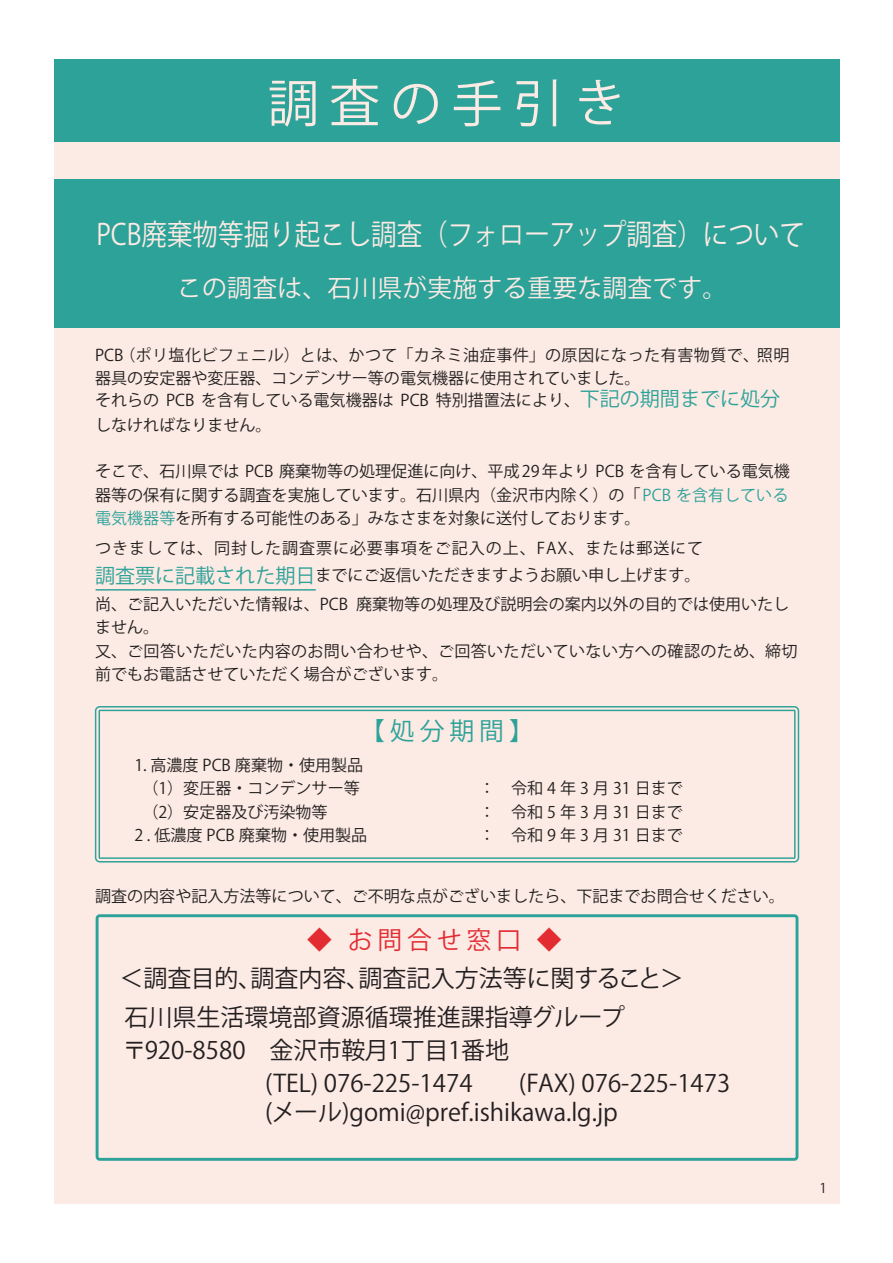
<style>
.page{position:relative;width:893px;height:1263px;background:#fff}
.page>*{position:absolute;margin:0;border:0;box-sizing:border-box;transform-origin:0 0}
.t1{font:51px "TBUDR Go Std Bold 90 msp 90 ms RKSJ H";letter-spacing:.2em;color:#fceae4}
.t2{font:28.95px "TBUDR Go Std Bold 90 msp 90 ms RKSJ H";color:#fceae4;scale:.88 1}
.t3{font:24.75px "TBUDR Go Std Bold 90 msp 90 ms RKSJ H";letter-spacing:.01em;color:#fceae4}
.t4{font:24.75px "TBUDR Go Std Heavy 90 msp 90 ms RKSJ H";letter-spacing:.2em;color:#e22c32}
.t5{font:24.75px "TBUDR Go Std Heavy 90 msp 90 ms RKSJ H";color:#2da299}
.t6{font:24px/28.8px "Koz Go Pr 6 N";color:#231f20}
.t7{font:16.05px/23.4px "TBUDR Go Std Regular 90 msp 90 ms RKSJ H";color:#211f1e}
.t8{font:16.05px/23.4px "TBUDR Go Std Regular 90 msp 90 ms RKSJ H";letter-spacing:.02em;color:#211f1e}
.t9{font:13.5px "Koz Go Pr 6 N";color:#231f20}
.s1{font-family:"TBUDR Go Std Bold 90 msp 90 ms RKSJ H";font-size:20.1px;color:#2da299}
.s2{font-family:"TBUDR Go Std Bold 90 msp 90 ms RKSJ H";color:#2da299}
</style>
<div class="page">
<div style="left:54px;top:59px;width:785px;height:1145px;background:#fceae4"></div>
<div style="left:54px;top:180px;width:785px;height:148px;background:#2da299"></div>
<div style="left:54px;top:59px;width:785px;height:83px;background:#2da299"></div>
<svg style="left:96px;top:914px;width:702px;height:247px"></svg>
<svg style="left:97px;top:708px;width:700px;height:153px"></svg>
<div style="left:95px;top:706px;width:704px;height:157px;border:1px solid #2da299;border-radius:4px"></div>
<hr style="left:96px;top:589px;width:220px;height:2px;background:#2da299">
<h1 class="t1" style="left:268px;top:75px;width:359px">調査の手引き</h1>
<h2 class="t2" style="left:96px;top:218px;width:806px">PCB廃棄物等掘り起こし調査（フォローアップ調査）について</h2>
<h3 class="t3" style="left:177px;top:274px;width:551px">この調査は、石川県が実施する重要な調査です。</h3>
<p class="t7" style="left:95px;top:343px;width:695px">PCB（ポリ塩化ビフェニル）とは、かつて「カネミ油症事件」の原因になった有害物質で、照明器具の安定器や変圧器、コンデンサー等の電気機器に使用されていました。</p>
<p class="t7" style="left:95px;top:388px;width:686px;line-height:24.9px">それらの PCB を含有している電気機器は PCB 特別措置法により、<span class="s1">下記の期間までに処分</span>しなければなりません。</p>
<p class="t7" style="left:95px;top:460px;width:696px;text-align:justify">そこで、石川県では PCB 廃棄物等の処理促進に向け、平成29年より PCB を含有している電気機器等の保有に関する調査を実施しています。石川県内（金沢市内除く）の「<span class="s2">PCB を含有している電気機器等</span>を所有する可能性のある」みなさまを対象に送付しております。</p>
<p class="t7" style="left:95px;top:534px;width:695px;line-height:28px">つきましては、同封した調査票に必要事項をご記入の上、FAX、または郵送にて<br><span class="s1">調査票に記載された期日</span>までにご返信いただきますようお願い申し上げます。<br>尚、ご記入いただいた情報は、PCB 廃棄物等の処理及び説明会の案内以外の目的では使用いたし</p>
<p class="t8" style="left:95px;top:616px;width:704px">ません。<br>又、ご回答いただいた内容のお問い合わせや、ご回答いただいていない方への確認のため、締切前でもお電話させていただく場合がございます。</p>
<p class="t7" style="left:134px;top:754px;width:230px">1. 高濃度 PCB 廃棄物・使用製品</p>
<p class="t7" style="left:142px;top:777px;width:219px">（1）変圧器・コンデンサー等</p>
<p class="t7" style="left:142px;top:800px;width:187px">（2）安定器及び汚染物等</p>
<p class="t7" style="left:134px;top:824px;width:234px">2 . 低濃度 PCB 廃棄物・使用製品</p>
<h3 class="t5" style="left:360px;top:717px;width:175px">【処分期間】</h3>
<p class="t7" style="left:479px;top:777px;width:205px;text-align:justify">：　令和 4 年 3 月 31 日まで：　令和 5 年 3 月 31 日まで：　令和 9 年 3 月 31 日まで</p>
<p class="t7" style="left:95px;top:885px;width:691px">調査の内容や記入方法等について、ご不明な点がございましたら、下記までお問合せください。</p>
<h3 class="t4" style="left:307px;top:926px;width:256px">◆ お問合せ窓口 ◆</h3>
<h3 class="t6" style="left:119px;top:964px;width:566px">＜調査目的、調査内容、調査記入方法等に関すること＞</h3>
<h3 class="t6" style="left:123px;top:1001px;width:504px;line-height:33.3px">石川県生活環境部資源循環推進課指導グループ〒920-8580　金沢市鞍月1丁目1番地</h3>
<h3 class="t6" style="left:265px;top:1069px;width:491px">(TEL) 076-225-1474 　(FAX) 076-225-1473　(メール)gomi@pref.ishikawa.lg.jp</h3>
<p class="t9" style="left:819px;top:1180px;width:9px">1</p>
</div>
